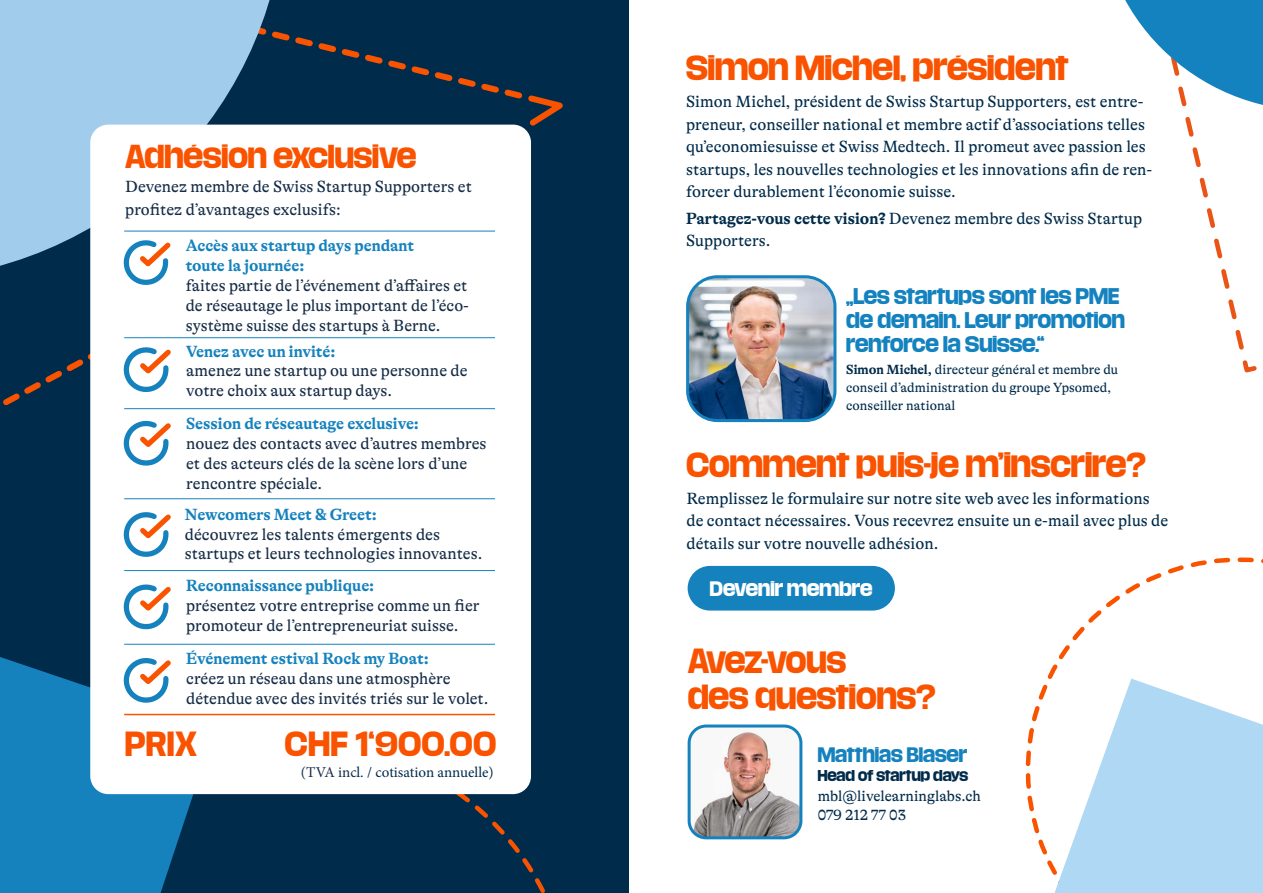
<style>
.page{position:relative;width:1263px;height:893px;background:#fff}
.page>*{position:absolute;margin:0;border:0;box-sizing:border-box;transform-origin:0 0}
.t1{font:700 30px/36px "Media Sans";color:#f95300}
.t2{font:700 28.5px "Media Sans";color:#f95300}
.t3{font:700 19.5px/24px "Media Sans";color:#1482bf}
.t4{font:700 18px "Media Sans";color:#1582be}
.t5{font:700 18px "Media Sans";color:#fff}
.t6{font:16.5px/19.8px "GT Alpina";color:#152c46}
.t7{font:16.5px/22.5px "GT Alpina";color:#002b4a}
.t8{font:700 16.5px/19.8px "GT Alpina";color:#1582be}
.t9{font:15px/19.5px "GT Alpina";color:#002b4a}
.t10{font:15px "Minion Pro";color:#002b4a}
.t11{font:13.5px/18px "GT Alpina";color:#002b4a}
.t12{font:700 13.5px "Media Sans";color:#002b4a}
.s1{color:#152c46}
.s2{font-weight:700}
</style>
<div class="page">
<div style="left:0;top:0;width:628px;height:893px;background:#002b4a"></div>
<svg style="left:285px;top:34px;width:238px;height:65px"></svg>
<svg style="left:524px;top:95px;width:39px;height:36px"></svg>
<svg style="left:215px;top:780px;width:330px;height:113px"></svg>
<svg style="left:0;top:0;width:285px;height:266px;background:#8bb6d5"></svg>
<svg style="left:0;top:657px;width:215px;height:236px;background:#1174ac"></svg>
<div style="left:90px;top:125px;width:441px;height:669px;background:#fff;border-radius:18px"></div>
<svg style="left:123px;top:240px;width:48px;height:45px"></svg>
<svg style="left:123px;top:347px;width:48px;height:45px"></svg>
<svg style="left:123px;top:420px;width:48px;height:46px"></svg>
<svg style="left:123px;top:512px;width:48px;height:45px"></svg>
<svg style="left:123px;top:584px;width:48px;height:46px"></svg>
<svg style="left:123px;top:658px;width:48px;height:45px"></svg>
<hr style="left:124px;top:714px;width:371px;height:1px;background:#f95300">
<hr style="left:124px;top:644px;width:371px;height:1px;background:#1582be">
<hr style="left:124px;top:570px;width:371px;height:1px;background:#1582be">
<hr style="left:124px;top:498px;width:371px;height:1px;background:#1582be">
<hr style="left:124px;top:408px;width:371px;height:1px;background:#1582be">
<hr style="left:124px;top:337px;width:371px;height:1px;background:#1582be">
<hr style="left:124px;top:231px;width:371px;height:1px;background:#1582be">
<img style="left:689px;top:728px;width:112px;height:110px">
<div style="left:688px;top:724px;width:114px;height:115px;border:3px solid #1582be;border-radius:17px"></div>
<svg style="left:1025px;top:557px;width:238px;height:336px"></svg>
<img style="left:690px;top:279px;width:145px;height:141px">
<div style="left:686px;top:275px;width:150px;height:147px;border:3px solid #1482bf;border-radius:30px"></div>
<div style="left:688px;top:566px;width:207px;height:45px;background:#1582be;border-radius:22px"></div>
<svg style="left:1125px;top:0;width:138px;height:373px"></svg>
<h2 class="t2" style="left:125px;top:139px;width:293px">Adhésion exclusive</h2>
<p class="t6" style="left:125px;top:176px;width:348px;line-height:22.5px">Devenez membre de Swiss Startup Supporters et profitez d’avantages exclusifs:</p>
<p class="t8" style="left:186px;top:236px;width:230px">Accès aux startup days pendant toute la journée:</p>
<p class="t6" style="left:186px;top:276px;width:285px;text-align:justify">faites partie de l’événement d’affaires et de réseautage le plus important de l’éco&shy;système suisse des startups à Berne.</p>
<p class="t8" style="left:186px;top:341px;width:151px">Venez avec un invité:</p>
<p class="t6" style="left:186px;top:361px;width:283px">amenez une startup ou une personne de votre choix aux startup days.</p>
<p class="t8" style="left:186px;top:414px;width:234px">Session de réseautage exclusive:</p>
<p class="t6" style="left:186px;top:434px;width:302px">nouez des contacts avec d’autres membres et des acteurs clés de la scène lors d’une rencontre spéciale.</p>
<p class="t8" style="left:185px;top:504px;width:193px">Newcomers Meet &amp; Greet:</p>
<p class="t6" style="left:185px;top:524px;width:299px">découvrez les talents émergents des startups et leurs technologies innovantes.</p>
<p class="t8" style="left:186px;top:576px;width:190px">Reconnaissance publique:</p>
<p class="t6" style="left:186px;top:595px;width:295px">présentez votre entreprise comme un fier promoteur de l’entrepreneuriat suisse.</p>
<p class="t8" style="left:186px;top:649px;width:244px">Événement estival Rock my Boat:</p>
<p class="t6" style="left:186px;top:669px;width:304px">créez un réseau dans une atmosphère détendue avec des invités triés sur le volet.</p>
<h1 class="t1" style="left:125px;top:725px;width:73px">PRIX</h1>
<h1 class="t1" style="left:285px;top:725px;width:213px">CHF 1‘900.00</h1>
<p class="t10" style="left:301px;top:762px;width:194px"><span class="s1">(TVA inc</span>l. / cotisation annuelle)</p>
<h1 class="t1" style="left:686px;top:49px;width:384px">Simon Michel, président</h1>
<p class="t7" style="left:686px;top:91px;width:468px">Simon Michel, président de Swiss Startup Supporters, est entre&shy;preneur, conseiller national et membre actif d’associations telles qu’economiesuisse et Swiss Medtech. Il promeut avec passion les startups, les nouvelles technologies et les innovations afin de ren&shy;forcer durablement l’économie suisse.</p>
<p class="t7" style="left:686px;top:207px;width:457px"><span class="s2">Partagez-vous cette vision?</span> Devenez membre des Swiss Startup<br>Supporters.</p>
<p class="t3" style="left:846px;top:283px;width:280px">„Les startups sont les PME de demain. Leur promotion renforce la Suisse.“</p>
<p class="t11" style="left:846px;top:360px;width:273px"><span class="s2">Simon Michel,</span> directeur général et membre du conseil d’administration du groupe Ypsomed, conseiller national</p>
<h1 class="t1" style="left:686px;top:446px;width:461px">Comment puis-je m’inscrire?</h1>
<p class="t7" style="left:686px;top:487px;width:483px">Remplissez le formulaire sur notre site web avec les informations de contact nécessaires. Vous recevrez ensuite un e-mail avec plus de détails sur votre nouvelle adhésion.</p>
<p class="t5" style="left:710px;top:578px;width:164px">Devenir membre</p>
<h1 class="t1" style="left:688px;top:641px;width:249px">Avez-vous<br>des questions?</h1>
<p class="t4" style="left:818px;top:744px;width:151px">Matthias Blaser</p>
<p class="t12" style="left:818px;top:768px;width:152px">Head of startup days</p>
<p class="t9" style="left:818px;top:786px;width:165px">mbl@livelearninglabs.ch<br>079 212 77 03</p>
</div>
